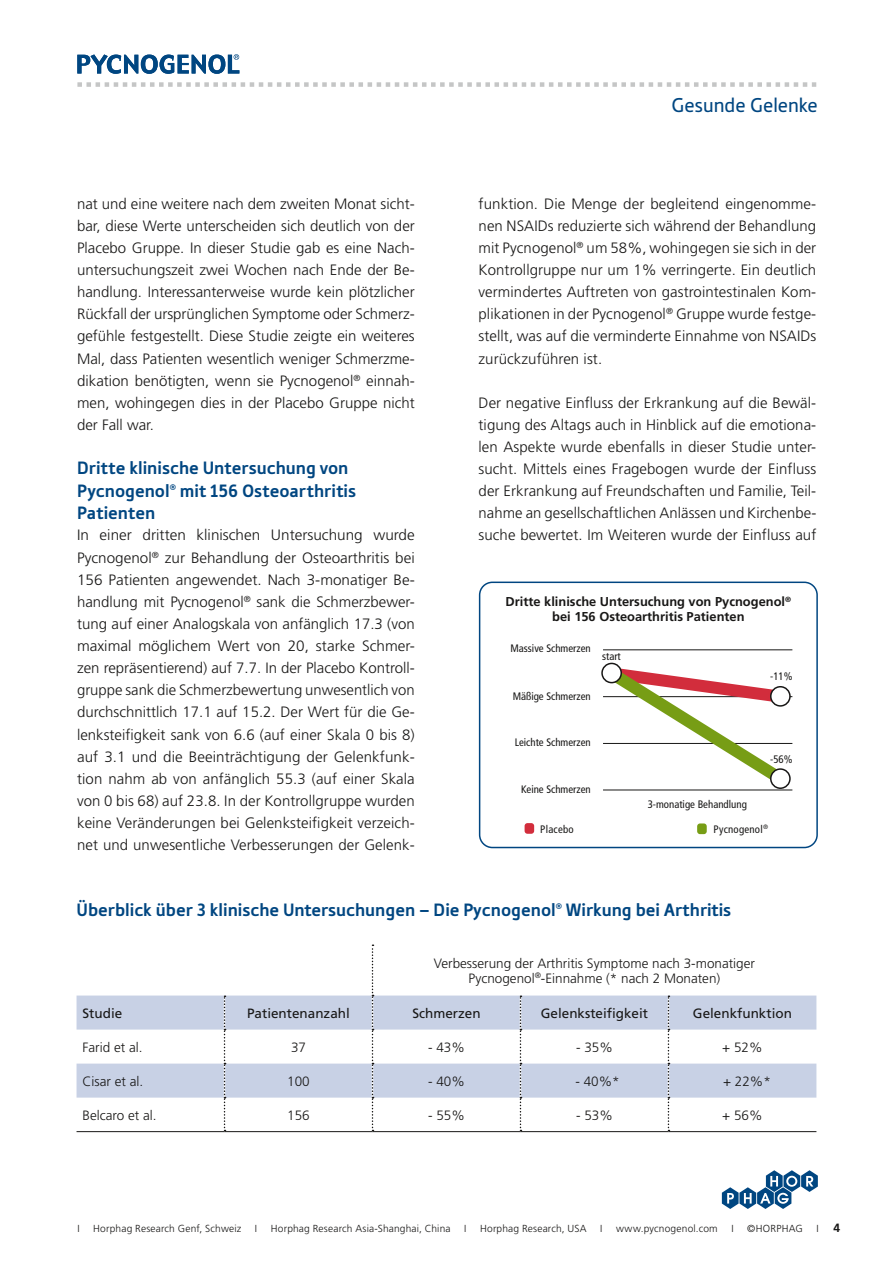
<style>
.page{position:relative;width:893px;height:1263px;background:#fff}
.page>*{position:absolute;margin:0;border:0;box-sizing:border-box;transform-origin:0 0}
.Seitenrubriktitel{font:21px "Tabula ITC";color:#004681}
.Titel_1{font:700 18.75px/22.5px "Tabula ITC";color:#004681}
.Lauftext{font:300 15px/22px "Frutiger LT Std";letter-spacing:.005em;color:#181716;text-align:justify}
.Tabelle_1{font:300 13.5px/15px "Frutiger LT Std";color:#181716;text-align:center}
.Tabelle_1-2{font:13.5px "Frutiger LT Std";color:#181716}
.Referenzen{font:300 13.5px "Frutiger LT Std";color:#181716}
.Referenzen-2{font:13.5px "Frutiger LT Std";color:#181716}
.t1{font:700 12.9px/15.5px "Frutiger LT Std";color:#181716;text-align:center}
.t2{font:condensed 10.8px "Frutiger LT Std";color:#181716}
.t3{font:condensed 10.8px "Frutiger LT Std";letter-spacing:.02em;color:#181716}
.t4{font:300 10.2px "Frutiger LT Std";letter-spacing:.015em;color:#181716}
.s1{font-weight:700;font-size:12px}
</style>
<div class="page">
<svg style="left:77px;top:82px;width:739px;height:5px"></svg>
<svg style="left:722px;top:1170px;width:96px;height:39px"></svg>
<svg style="left:77px;top:54px;width:162px;height:20px"></svg>
<div style="left:525px;top:823px;width:9px;height:11px;background:#d22d3c;border-radius:3px"></div>
<div style="left:697px;top:823px;width:10px;height:11px;background:#779d15;border-radius:3px"></div>
<hr style="left:603px;top:650px;width:189px;height:1px;background:#181716">
<svg style="left:601px;top:662px;width:192px;height:129px"></svg>
<div style="left:771px;top:687px;width:19px;height:19px;background:#fff;border-radius:50%"></div>
<div style="left:770px;top:686px;width:21px;height:21px;border:2px solid #181716;border-radius:50%"></div>
<div style="left:771px;top:769px;width:19px;height:19px;background:#fff;border-radius:50%"></div>
<div style="left:770px;top:768px;width:21px;height:21px;border:2px solid #181716;border-radius:50%"></div>
<div style="left:602px;top:663px;width:19px;height:20px;background:#fff;border-radius:50%"></div>
<div style="left:601px;top:663px;width:21px;height:20px;border:2px solid #181716;border-radius:50%"></div>
<div style="left:479px;top:581px;width:339px;height:267px;border:2px solid #004681;border-radius:13px"></div>
<svg style="left:77px;top:995px;width:739px;height:102px;fill:#c8d1e5"></svg>
<svg style="left:520px;top:995px;width:1px;height:136px"></svg>
<svg style="left:668px;top:995px;width:1px;height:136px"></svg>
<svg style="left:224px;top:995px;width:2px;height:136px"></svg>
<svg style="left:372px;top:944px;width:1px;height:187px"></svg>
<hr style="left:77px;top:1131px;width:148px;height:1px;background:#181716">
<hr style="left:225px;top:1131px;width:147px;height:1px;background:#181716">
<hr style="left:372px;top:1131px;width:148px;height:1px;background:#181716">
<hr style="left:520px;top:1131px;width:148px;height:1px;background:#181716">
<hr style="left:668px;top:1131px;width:148px;height:1px;background:#181716">
<p class="Lauftext" style="left:77px;top:193px;width:339px">nat und eine weitere nach dem zweiten Monat sicht&shy;bar, diese Werte unterscheiden sich deutlich von der Placebo Gruppe. In dieser Studie gab es eine Nach&shy;untersuchungszeit zwei Wochen nach Ende der Be&shy;handlung. Interessanterweise wurde kein plötzlicher Rückfall der ursprünglichen Symptome oder Schmerz&shy;gefühle festgestellt. Diese Studie zeigte ein weiteres Mal, dass Patienten wesentlich weniger Schmerzme&shy;dikation benötigten, wenn sie Pycnogenol<sup>®</sup> einnah&shy;men, wohingegen dies in der Placebo Gruppe nicht der Fall war.</p>
<p class="Titel_1" style="left:77px;top:456px;width:281px">Dritte klinische Untersuchung von<br>Pycnogenol® mit 156 Osteoarthritis<br>Patienten</p>
<p class="Lauftext" style="left:77px;top:524px;width:339px">In einer dritten klinischen Untersuchung wurde Pycnogenol<sup>®</sup> zur Behandlung der Osteoarthritis bei 156 Patienten angewendet. Nach 3-monatiger Be&shy;handlung mit Pycnogenol<sup>®</sup> sank die Schmerzbewer&shy;tung auf einer Analogskala von anfänglich 17.3 (von maximal möglichem Wert von 20, starke Schmer&shy;zen repräsentierend) auf 7.7. In der Placebo Kontroll&shy;gruppe sank die Schmerzbewertung unwesentlich von durchschnittlich 17.1 auf 15.2. Der Wert für die Ge&shy;lenksteifigkeit sank von 6.6 (auf einer Skala 0 bis 8) auf 3.1 und die Beeinträchtigung der Gelenkfunk&shy;tion nahm ab von anfänglich 55.3 (auf einer Skala von 0 bis 68) auf 23.8. In der Kontrollgruppe wurden keine Veränderungen bei Gelenksteifigkeit verzeich&shy;net und unwesentliche Verbesserungen der Gelenk-</p>
<p class="Seitenrubriktitel" style="left:671px;top:93px;width:148px">Gesunde Gelenke</p>
<p class="Lauftext" style="left:479px;top:193px;width:339px">funktion. Die Menge der begleitend eingenomme&shy;nen NSAIDs reduzierte sich während der Behandlung mit Pycnogenol<sup>®</sup> um 58%, wohingegen sie sich in der Kontrollgruppe nur um 1% verringerte. Ein deutlich vermindertes Auftreten von gastrointestinalen Kom&shy;plikationen in der Pycnogenol<sup>®</sup> Gruppe wurde festge&shy;stellt, was auf die verminderte Einnahme von NSAIDs zurückzuführen ist.</p>
<p class="Lauftext" style="left:479px;top:392px;width:339px">Der negative Einfluss der Erkrankung auf die Bewäl&shy;tigung des Altags auch in Hinblick auf die emotiona&shy;len Aspekte wurde ebenfalls in dieser Studie unter&shy;sucht. Mittels eines Fragebogen wurde der Einfluss der Erkrankung auf Freundschaften und Familie, Teil&shy;nahme an gesellschaftlichen Anlässen und Kirchenbe&shy;suche bewertet. Im Weiteren wurde der Einfluss auf</p>
<p class="t1" style="left:506px;top:594px;width:287px">Dritte klinische Untersuchung von Pycnogenol<sup>® </sup>bei 156 Osteoarthritis Patienten</p>
<p class="t2" style="left:510px;top:642px;width:82px">Massive Schmerzen</p>
<p class="t2" style="left:513px;top:690px;width:80px">Mäßige Schmerzen</p>
<p class="t2" style="left:602px;top:650px;width:20px">start</p>
<p class="t2" style="left:515px;top:736px;width:78px">Leichte Schmerzen</p>
<p class="t2" style="left:521px;top:782px;width:71px">Keine Schmerzen</p>
<p class="t2" style="left:770px;top:670px;width:24px">-11%</p>
<p class="t2" style="left:648px;top:798px;width:101px">3-monatige Behandlung</p>
<p class="t2" style="left:770px;top:753px;width:24px">-56%</p>
<p class="t3" style="left:540px;top:823px;width:35px">Placebo</p>
<p class="t3" style="left:714px;top:823px;width:56px">Pycnogenol<sup>®</sup></p>
<p class="Titel_1" style="left:77px;top:899px;width:656px">Überblick über 3 klinische Untersuchungen – Die Pycnogenol® Wirkung bei Arthritis</p>
<p class="Tabelle_1" style="left:434px;top:956px;width:323px">Verbesserung der Arthritis Symptome nach 3-monatiger<br>Pycnogenol<sup>®</sup>-Einnahme (* nach 2 Monaten)</p>
<p class="Referenzen-2" style="left:83px;top:1005px;width:41px">Studie</p>
<p class="Tabelle_1-2" style="left:247px;top:1005px;width:104px">Patientenanzahl</p>
<p class="Tabelle_1-2" style="left:412px;top:1005px;width:70px">Schmerzen</p>
<p class="Tabelle_1-2" style="left:541px;top:1005px;width:109px">Gelenksteifigkeit</p>
<p class="Tabelle_1-2" style="left:693px;top:1005px;width:101px">Gelenkfunktion</p>
<p class="Referenzen" style="left:83px;top:1039px;width:61px">Farid et al.</p>
<p class="Tabelle_1" style="left:291px;top:1040px;width:17px">37</p>
<p class="Tabelle_1" style="left:428px;top:1040px;width:38px">- 43%</p>
<p class="Tabelle_1" style="left:576px;top:1040px;width:38px">- 35%</p>
<p class="Tabelle_1" style="left:722px;top:1040px;width:42px">+ 52%</p>
<p class="Referenzen" style="left:83px;top:1073px;width:62px">Cisar et al.</p>
<p class="Tabelle_1" style="left:287px;top:1074px;width:24px">100</p>
<p class="Tabelle_1" style="left:428px;top:1074px;width:38px">- 40%</p>
<p class="Tabelle_1" style="left:575px;top:1074px;width:46px">- 40%*</p>
<p class="Tabelle_1" style="left:723px;top:1074px;width:49px">+ 22%*</p>
<p class="Referenzen" style="left:83px;top:1107px;width:76px">Belcaro et al.</p>
<p class="Tabelle_1" style="left:287px;top:1108px;width:24px">156</p>
<p class="Tabelle_1" style="left:428px;top:1108px;width:38px">- 55%</p>
<p class="Tabelle_1" style="left:576px;top:1108px;width:38px">- 53%</p>
<p class="Tabelle_1" style="left:722px;top:1108px;width:42px">+ 56%</p>
<p class="t4" style="left:77px;top:1222px;width:4px">I</p>
<p class="t4" style="left:93px;top:1222px;width:150px">Horphag Research Genf, Schweiz</p>
<p class="t4" style="left:255px;top:1222px;width:4px">I</p>
<p class="t4" style="left:271px;top:1222px;width:181px">Horphag Research Asia-Shanghai, China</p>
<p class="t4" style="left:464px;top:1222px;width:4px">I</p>
<p class="t4" style="left:480px;top:1222px;width:108px">Horphag Research, USA</p>
<p class="t4" style="left:600px;top:1222px;width:4px">I</p>
<p class="t4" style="left:616px;top:1222px;width:103px">www.pycnogenol.com</p>
<p class="t4" style="left:731px;top:1222px;width:4px">I</p>
<p class="t4" style="left:747px;top:1222px;width:57px">©HORPHAG</p>
<p class="t4" style="left:816px;top:1222px;width:25px">I <span class="s1">4</span></p>
</div>
